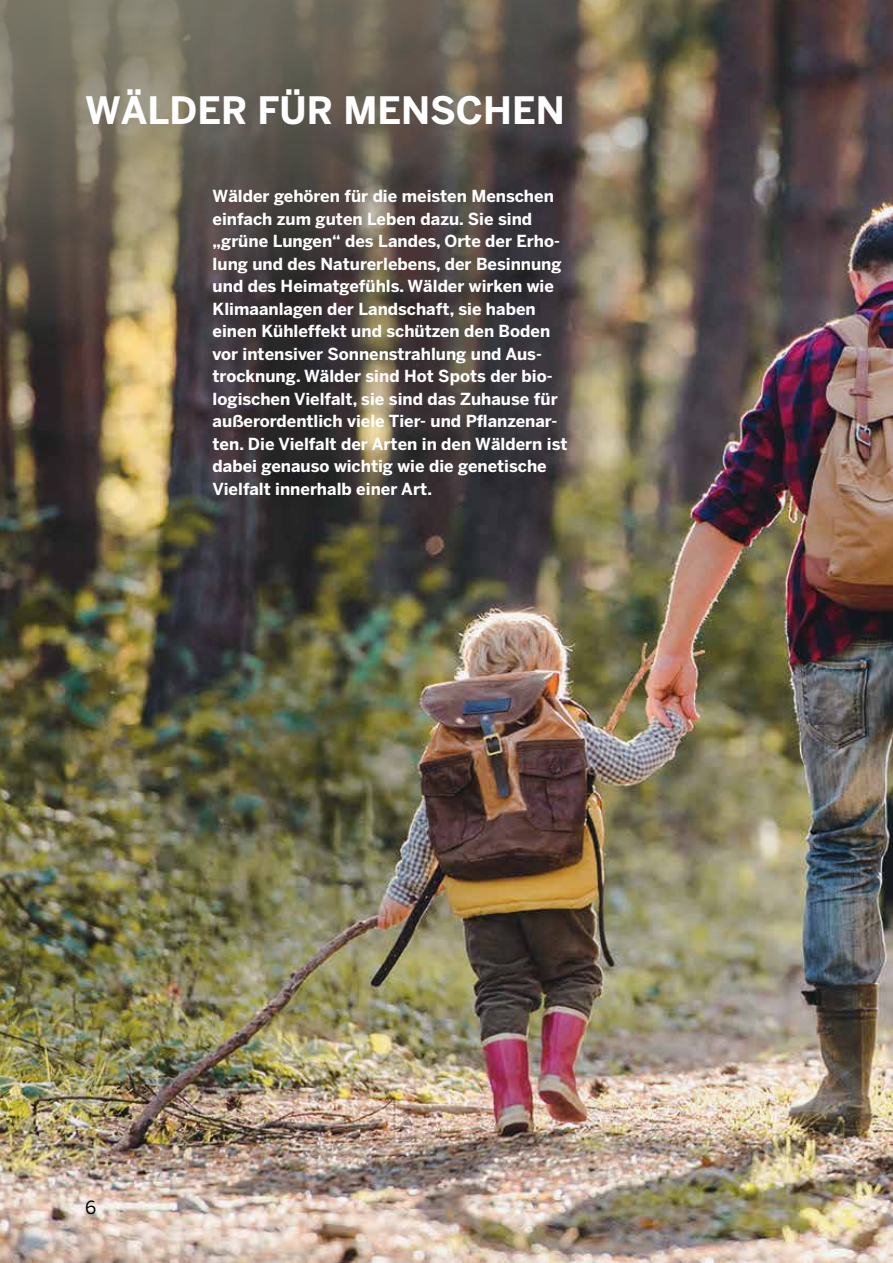
<style>
.page{position:relative;width:893px;height:1263px;background:#fff}
.page>*{position:absolute;margin:0;border:0;box-sizing:border-box;transform-origin:0 0}
.t1{font:700 37.5px "Benton Sans";color:#fff}
.t2{font:18px "Benton Sans";color:#000}
.t3{font:700 16.5px/22.5px "Benton Sans";color:#fff}
</style>
<div class="page">
<img style="left:0;top:466px;width:893px;height:797px">
<img style="left:0;top:0;width:893px;height:466px">
<h1 class="t1" style="left:85px;top:88px;width:481px">WÄLDER FÜR MENSCHEN</h1>
<p class="t3" style="left:213px;top:185px;width:343px">Wälder gehören für die meisten Menschen einfach zum guten Leben dazu. Sie sind</p>
<p class="t3" style="left:213px;top:252px;width:350px">lung und des Naturerlebens, der Besinnung und des Heimatgefühls. Wälder wirken wie Klimaanlagen der Landschaft, sie haben einen Kühleffekt und schützen den Boden</p>
<p class="t3" style="left:213px;top:230px;width:349px">„grüne Lungen“ des Landes, Orte der Erho-</p>
<p class="t3" style="left:213px;top:342px;width:342px">vor intensiver Sonnenstrahlung und Aus&shy;trocknung. Wälder sind Hot Spots der bio-</p>
<p class="t3" style="left:213px;top:410px;width:346px">außerordentlich viele Tier- und Pflanzenar-</p>
<p class="t3" style="left:213px;top:387px;width:347px">logischen Vielfalt, sie sind das Zuhause für</p>
<p class="t3" style="left:213px;top:432px;width:356px">ten. Die Vielfalt der Arten in den Wäldern ist dabei genauso wichtig wie die genetische<br>Vielfalt innerhalb einer Art.</p>
<p class="t2" style="left:85px;top:1196px;width:13px">6</p>
</div>
